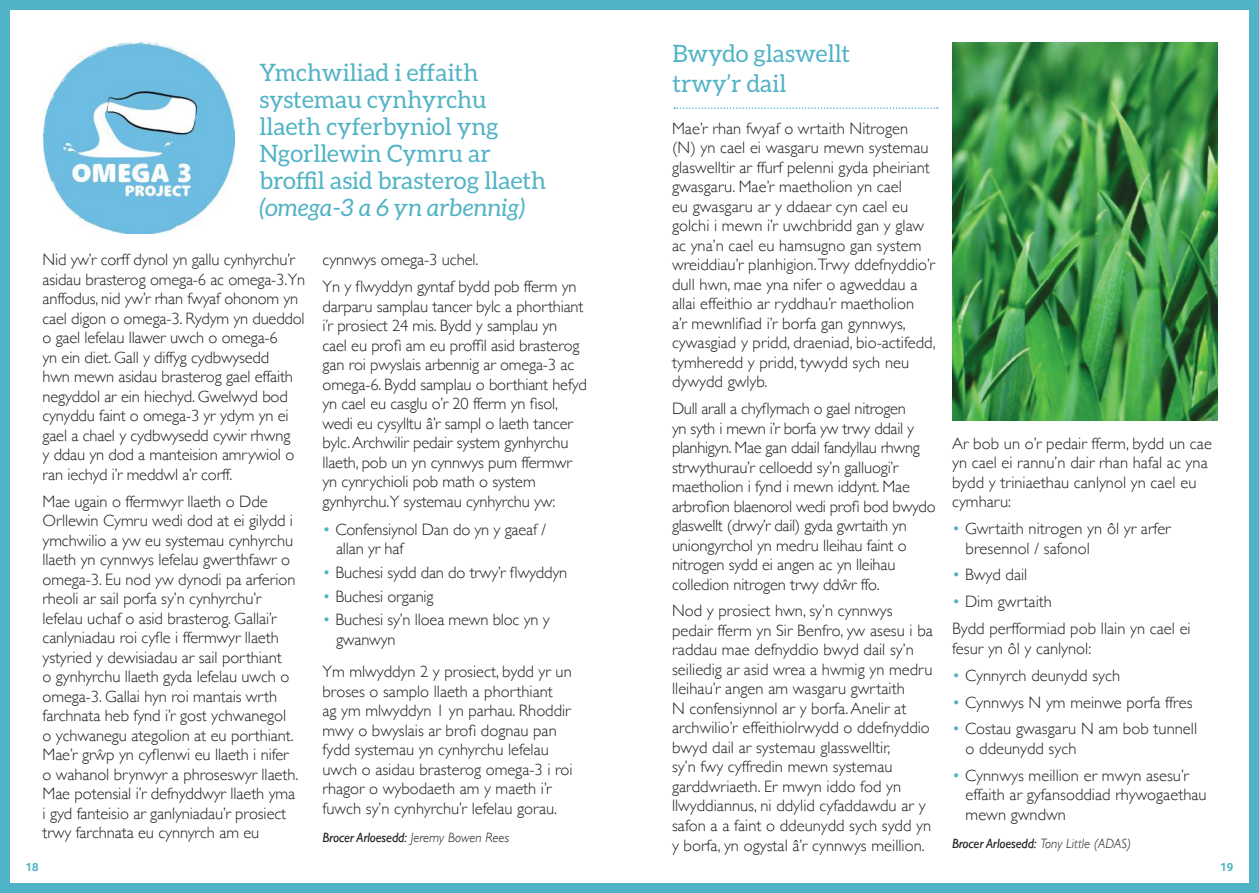
<style>
.page{position:relative;width:1259px;height:893px;background:#fff}
.page>*{position:absolute;margin:0;border:0;box-sizing:border-box;transform-origin:0 0}
.t1{font:24px/27px "Aleo";color:#51b3c6}
.t2{font:italic 24px "Aleo";color:#51b3c6}
.t3{font:300 16.5px/19.5px "Gill Sans";letter-spacing:-.005em;color:#241f1f}
.t4{font:italic 13.5px "Gill Sans";letter-spacing:-.01em;color:#241f1f}
.t5{font:700 12px "Foco";color:#51b3c6}
.s1{color:#51b3c6}
.s2{font-weight:300}
</style>
<div class="page">
<div style="left:0;top:0;width:10px;height:893px;background:#51b3c6"></div>
<div style="left:0;top:0;width:630px;height:10px;background:#51b3c6"></div>
<div style="left:0;top:883px;width:630px;height:10px;background:#51b3c6"></div>
<img style="left:43px;top:43px;width:192px;height:191px">
<div style="left:1249px;top:0;width:10px;height:893px;background:#51b3c6"></div>
<div style="left:617px;top:0;width:639px;height:10px;background:#51b3c6"></div>
<div style="left:617px;top:883px;width:641px;height:10px;background:#51b3c6"></div>
<svg style="left:674px;top:107px;width:264px;height:2px"></svg>
<img style="left:952px;top:43px;width:265px;height:377px">
<h1 class="t1" style="left:259px;top:60px;width:288px">Ymchwiliad i effaith systemau cynhyrchu llaeth cyferbyniol yng<br>Ngorllewin Cymru ar broffil asid brasterog llaeth</h1>
<h1 class="t2" style="left:259px;top:194px;width:267px">(omega-3 a 6 yn arbennig)</h1>
<p class="t3" style="left:43px;top:249px;width:264px">Nid yw’r corff dynol yn gallu cynhyrchu’r asidau brasterog omega-6 ac omega-3.Yn anffodus, nid yw’r rhan fwyaf ohonom yn cael digon o omega-3. Rydym yn dueddol o gael lefelau llawer uwch o omega-6<br>yn ein diet. Gall y diffyg cydbwysedd<br>hwn mewn asidau brasterog gael effaith negyddol ar ein hiechyd. Gwelwyd bod cynyddu faint o omega-3 yr ydym yn ei gael a chael y cydbwysedd cywir rhwng<br>y ddau yn dod a manteision amrywiol o ran iechyd i’r meddwl a’r corff.</p>
<p class="t3" style="left:43px;top:491px;width:257px">Mae ugain o ffermwyr llaeth o Dde Orllewin Cymru wedi dod at ei gilydd i ymchwilio a yw eu systemau cynhyrchu llaeth yn cynnwys lefelau gwerthfawr o omega-3. Eu nod yw dynodi pa arferion rheoli ar sail porfa sy’n cynhyrchu’r lefelau uchaf o asid brasterog. Gallai’r canlyniadau roi cyfle i ffermwyr llaeth ystyried y dewisiadau ar sail porthiant<br>o gynhyrchu llaeth gyda lefelau uwch o omega-3. Gallai hyn roi mantais wrth farchnata heb fynd i’r gost ychwanegol o ychwanegu ategolion at eu porthiant.<br>Mae’r grŵp yn cyflenwi eu llaeth i nifer o wahanol brynwyr a phroseswyr llaeth.<br>Mae potensial i’r defnyddwyr llaeth yma i gyd fanteisio ar ganlyniadau’r prosiect trwy farchnata eu cynnyrch am eu</p>
<p class="t3" style="left:322px;top:246px;width:255px;line-height:26.8px">cynnwys omega-3 uchel.<br>Yn y flwyddyn gyntaf bydd pob fferm yn</p>
<p class="t3" style="left:322px;top:296px;width:266px">darparu samplau tancer bylc a phorthiant i’r prosiect 24 mis. Bydd y samplau yn<br>cael eu profi am eu proffil asid brasterog gan roi pwyslais arbennig ar omega-3 ac omega-6. Bydd samplau o borthiant hefyd yn cael eu casglu o’r 20 fferm yn fisol, wedi eu cysylltu â’r sampl o laeth tancer bylc. Archwilir pedair system gynhyrchu llaeth, pob un yn cynnwys pum ffermwr yn cynrychioli pob math o system gynhyrchu.Y systemau cynhyrchu yw:</p>
<p class="t3" style="left:336px;top:519px;width:211px;text-indent:-14px"><span class="s1">•</span> Confensiynol Dan do yn y gaeaf / allan yr haf</p>
<p class="t3" style="left:322px;top:562px;width:246px"><span class="s1">•</span> Buchesi sydd dan do trwy’r flwyddyn</p>
<p class="t3" style="left:322px;top:586px;width:113px"><span class="s1">•</span> Buchesi organig</p>
<p class="t3" style="left:336px;top:609px;width:215px;text-indent:-14px"><span class="s1">•</span> Buchesi sy’n lloea mewn bloc yn y gwanwyn</p>
<p class="t3" style="left:322px;top:661px;width:252px">Ym mlwyddyn 2 y prosiect, bydd yr un broses o samplo llaeth a phorthiant<br>ag ym mlwyddyn 1 yn parhau. Rhoddir mwy o bwyslais ar brofi dognau pan fydd systemau yn cynhyrchu lefelau uwch o asidau brasterog omega-3 i roi rhagor o wybodaeth am y maeth i’r fuwch sy’n cynhyrchu’r lefelau gorau.</p>
<p class="t4" style="left:322px;top:830px;width:188px">Brocer Arloesedd: <span class="s2">Jeremy Bowen Rees</span></p>
<h1 class="t1" style="left:672px;top:39px;width:179px;line-height:30px">Bwydo glaswellt trwy’r dail</h1>
<p class="t3" style="left:672px;top:118px;width:265px">Mae’r rhan fwyaf o wrtaith Nitrogen (N) yn cael ei wasgaru mewn systemau glaswelltir ar ffurf pelenni gyda pheiriant gwasgaru. Mae’r maetholion yn cael<br>eu gwasgaru ar y ddaear cyn cael eu golchi i mewn i’r uwchbridd gan y glaw ac yna’n cael eu hamsugno gan system wreiddiau’r planhigion. Trwy ddefnyddio’r dull hwn, mae yna nifer o agweddau a allai effeithio ar ryddhau’r maetholion<br>a’r mewnlifiad i’r borfa gan gynnwys, cywasgiad y pridd, draeniad, bio-actifedd, tymheredd y pridd, tywydd sych neu dywydd gwlyb.</p>
<p class="t3" style="left:672px;top:398px;width:265px">Dull arall a chyflymach o gael nitrogen<br>yn syth i mewn i’r borfa yw trwy ddail y planhigyn. Mae gan ddail fandyllau rhwng strwythurau’r celloedd sy’n galluogi’r maetholion i fynd i mewn iddynt. Mae arbrofion blaenorol wedi profi bod bwydo glaswellt (drwy’r dail) gyda gwrtaith yn uniongyrchol yn medru lleihau faint o nitrogen sydd ei angen ac yn lleihau colledion nitrogen trwy ddŵr ffo.</p>
<p class="t3" style="left:672px;top:600px;width:262px">Nod y prosiect hwn, sy’n cynnwys pedair fferm yn Sir Benfro, yw asesu i ba raddau mae defnyddio bwyd dail sy’n seiliedig ar asid wrea a hwmig yn medru lleihau’r angen am wasgaru gwrtaith<br>N confensiynnol ar y borfa. Anelir at archwilio’r effeithiolrwydd o ddefnyddio bwyd dail ar systemau glasswelltir,<br>sy’n fwy cyffredin mewn systemau garddwriaeth. Er mwyn iddo fod yn llwyddiannus, ni ddylid cyfaddawdu ar y safon a a faint o ddeunydd sych sydd yn y borfa, yn ogystal â’r cynnwys meillion.</p>
<p class="t3" style="left:952px;top:433px;width:261px">Ar bob un o’r pedair fferm, bydd un cae yn cael ei rannu’n dair rhan hafal ac yna bydd y triniaethau canlynol yn cael eu cymharu:</p>
<p class="t3" style="left:965px;top:518px;width:207px;text-indent:-14px"><span class="s1">•</span> Gwrtaith nitrogen yn ôl yr arfer bresennol / safonol</p>
<p class="t3" style="left:952px;top:564px;width:77px"><span class="s1">•</span> Bwyd dail</p>
<p class="t3" style="left:952px;top:588px;width:240px;line-height:26.8px"><span class="s1">•</span> Dim gwrtaith<br>Bydd perfformiad pob llain yn cael ei</p>
<p class="t3" style="left:952px;top:638px;width:141px">fesur yn ôl y canlynol:</p>
<p class="t3" style="left:952px;top:665px;width:170px"><span class="s1">•</span> Cynnyrch deunydd sych</p>
<p class="t3" style="left:952px;top:692px;width:242px"><span class="s1">•</span> Cynnwys N ym meinwe porfa ffres</p>
<p class="t3" style="left:965px;top:718px;width:233px;text-indent:-14px"><span class="s1">•</span> Costau gwasgaru N am bob tunnell o ddeunydd sych</p>
<p class="t3" style="left:965px;top:765px;width:243px;text-indent:-14px"><span class="s1">•</span> Cynnwys meillion er mwyn asesu’r effaith ar gyfansoddiad rhywogaethau mewn gwndwn</p>
<p class="t4" style="left:952px;top:836px;width:181px">Brocer Arloesedd: <span class="s2">Tony Little (ADAS)</span></p>
<p class="t5" style="left:26px;top:859px;width:15px">18</p>
<p class="t5" style="left:1220px;top:859px;width:15px">19</p>
</div>
